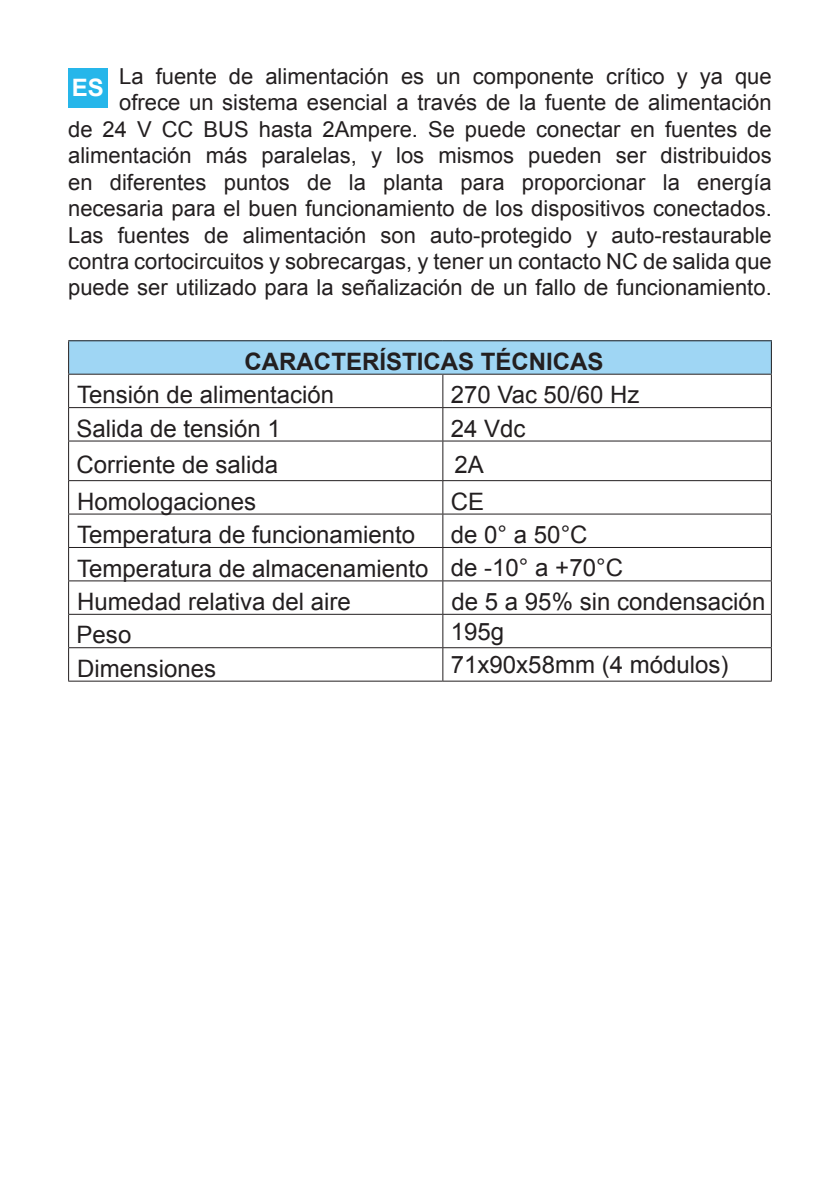
<style>
.page{position:relative;width:840px;height:1191px;background:#fff}
.page>*{position:absolute;margin:0;border:0;box-sizing:border-box;transform-origin:0 0}
.Testo_tabelle{font:24px "Arial";color:#231f20}
.Titoli_tabelle{font:700 24px "Arial";color:#231f20}
.Lingua_Banda_lateral{font:700 24px "Arial";color:#fff}
.t1{font:22px/26.4px "Arial";color:#231f20;text-align:justify}
</style>
<div class="page">
<div style="left:68px;top:68px;width:40px;height:40px;background:#26b6ea"></div>
<div style="left:69px;top:341px;width:702px;height:33px;background:#9fd6f4"></div>
<svg style="left:69px;top:375px;width:701px;height:305px"></svg>
<hr style="left:68px;top:375px;width:1px;height:32px;background:#231f20">
<hr style="left:442px;top:375px;width:1px;height:32px;background:#231f20">
<hr style="left:68px;top:407px;width:374px;height:1px;background:#231f20">
<hr style="left:770px;top:375px;width:1px;height:32px;background:#231f20">
<hr style="left:442px;top:407px;width:329px;height:1px;background:#231f20">
<hr style="left:68px;top:408px;width:1px;height:33px;background:#231f20">
<hr style="left:442px;top:408px;width:1px;height:33px;background:#231f20">
<hr style="left:68px;top:440px;width:374px;height:2px;background:#231f20">
<hr style="left:770px;top:408px;width:1px;height:33px;background:#231f20">
<hr style="left:442px;top:440px;width:329px;height:2px;background:#231f20">
<hr style="left:68px;top:441px;width:1px;height:39px;background:#231f20">
<hr style="left:442px;top:441px;width:1px;height:39px;background:#231f20">
<hr style="left:770px;top:441px;width:1px;height:39px;background:#231f20">
<hr style="left:68px;top:480px;width:374px;height:1px;background:#231f20">
<hr style="left:442px;top:480px;width:329px;height:1px;background:#231f20">
<hr style="left:68px;top:481px;width:1px;height:33px;background:#231f20">
<hr style="left:442px;top:481px;width:1px;height:33px;background:#231f20">
<hr style="left:68px;top:513px;width:374px;height:2px;background:#231f20">
<hr style="left:770px;top:481px;width:1px;height:33px;background:#231f20">
<hr style="left:442px;top:513px;width:329px;height:2px;background:#231f20">
<hr style="left:68px;top:514px;width:1px;height:33px;background:#231f20">
<hr style="left:442px;top:514px;width:1px;height:33px;background:#231f20">
<hr style="left:68px;top:547px;width:374px;height:1px;background:#231f20">
<hr style="left:770px;top:514px;width:1px;height:33px;background:#231f20">
<hr style="left:442px;top:547px;width:329px;height:1px;background:#231f20">
<hr style="left:68px;top:548px;width:1px;height:32px;background:#231f20">
<hr style="left:442px;top:548px;width:1px;height:32px;background:#231f20">
<hr style="left:68px;top:580px;width:374px;height:1px;background:#231f20">
<hr style="left:770px;top:548px;width:1px;height:32px;background:#231f20">
<hr style="left:442px;top:580px;width:329px;height:1px;background:#231f20">
<hr style="left:68px;top:581px;width:1px;height:33px;background:#231f20">
<hr style="left:442px;top:581px;width:1px;height:33px;background:#231f20">
<hr style="left:68px;top:613px;width:374px;height:2px;background:#231f20">
<hr style="left:770px;top:581px;width:1px;height:33px;background:#231f20">
<hr style="left:442px;top:613px;width:329px;height:2px;background:#231f20">
<hr style="left:68px;top:614px;width:1px;height:33px;background:#231f20">
<hr style="left:442px;top:614px;width:1px;height:33px;background:#231f20">
<hr style="left:68px;top:647px;width:374px;height:1px;background:#231f20">
<hr style="left:770px;top:614px;width:1px;height:33px;background:#231f20">
<hr style="left:442px;top:647px;width:329px;height:1px;background:#231f20">
<hr style="left:68px;top:648px;width:1px;height:33px;background:#231f20">
<hr style="left:442px;top:648px;width:1px;height:33px;background:#231f20">
<hr style="left:68px;top:680px;width:374px;height:2px;background:#231f20">
<hr style="left:770px;top:648px;width:1px;height:33px;background:#231f20">
<hr style="left:442px;top:680px;width:329px;height:2px;background:#231f20">
<hr style="left:68px;top:340px;width:374px;height:1px;background:#231f20">
<hr style="left:68px;top:341px;width:1px;height:33px;background:#231f20">
<hr style="left:442px;top:340px;width:329px;height:1px;background:#231f20">
<hr style="left:770px;top:341px;width:1px;height:33px;background:#231f20">
<hr style="left:68px;top:373px;width:374px;height:2px;background:#231f20">
<hr style="left:442px;top:373px;width:329px;height:2px;background:#231f20">
<p class="t1" style="left:119px;top:63px;width:653px">La fuente de alimentación es un componente crítico y ya que</p>
<p class="t1" style="left:68px;top:90px;width:704px;text-indent:51px">ofrece un sistema esencial a través de la fuente de alimentación de 24 V CC BUS hasta 2Ampere. Se puede conectar en fuentes de alimentación más paralelas, y los mismos pueden ser distribuidos</p>
<p class="t1" style="left:68px;top:169px;width:704px">en diferentes puntos de la planta para proporcionar la energía</p>
<p class="t1" style="left:68px;top:195px;width:704px">necesaria para el buen funcionamiento de los dispositivos conectados.</p>
<p class="t1" style="left:68px;top:222px;width:704px">Las fuentes de alimentación son auto-protegido y auto-restaurable</p>
<p class="t1" style="left:68px;top:248px;width:704px">contra cortocircuitos y sobrecargas, y tener un contacto NC de salida que puede ser utilizado para la señalización de un fallo de funcionamiento.</p>
<p class="Lingua_Banda_lateral" style="left:72px;top:72px;width:34px">ES</p>
<p class="Titoli_tabelle" style="left:244px;top:345px;width:360px">CARACTERÍSTICAS TÉCNICAS</p>
<p class="Testo_tabelle" style="left:77px;top:379px;width:258px">Tensión de alimentación</p>
<p class="Testo_tabelle" style="left:450px;top:379px;width:190px">270 Vac 50/60 Hz</p>
<p class="Testo_tabelle" style="left:77px;top:412px;width:206px">Salida de tensión 1</p>
<p class="Testo_tabelle" style="left:450px;top:412px;width:76px">24 Vdc</p>
<p class="Testo_tabelle" style="left:77px;top:449px;width:203px">Corriente de salida</p>
<p class="Testo_tabelle" style="left:454px;top:449px;width:31px">2A</p>
<p class="Testo_tabelle" style="left:77px;top:485px;width:180px">Homologaciones</p>
<p class="Testo_tabelle" style="left:450px;top:485px;width:35px">CE</p>
<p class="Testo_tabelle" style="left:77px;top:519px;width:339px">Temperatura de funcionamiento</p>
<p class="Testo_tabelle" style="left:450px;top:519px;width:138px">de 0° a 50°C</p>
<p class="Testo_tabelle" style="left:77px;top:552px;width:352px">Temperatura de almacenamiento</p>
<p class="Testo_tabelle" style="left:450px;top:552px;width:173px">de -10° a +70°C</p>
<p class="Testo_tabelle" style="left:77px;top:586px;width:275px">Humedad relativa del aire</p>
<p class="Testo_tabelle" style="left:451px;top:586px;width:315px">de 5 a 95% sin condensación</p>
<p class="Testo_tabelle" style="left:77px;top:619px;width:56px">Peso</p>
<p class="Testo_tabelle" style="left:450px;top:615px;width:55px">195g</p>
<p class="Testo_tabelle" style="left:77px;top:652px;width:140px">Dimensiones</p>
<p class="Testo_tabelle" style="left:450px;top:649px;width:279px">71x90x58mm (4 módulos)</p>
</div>
